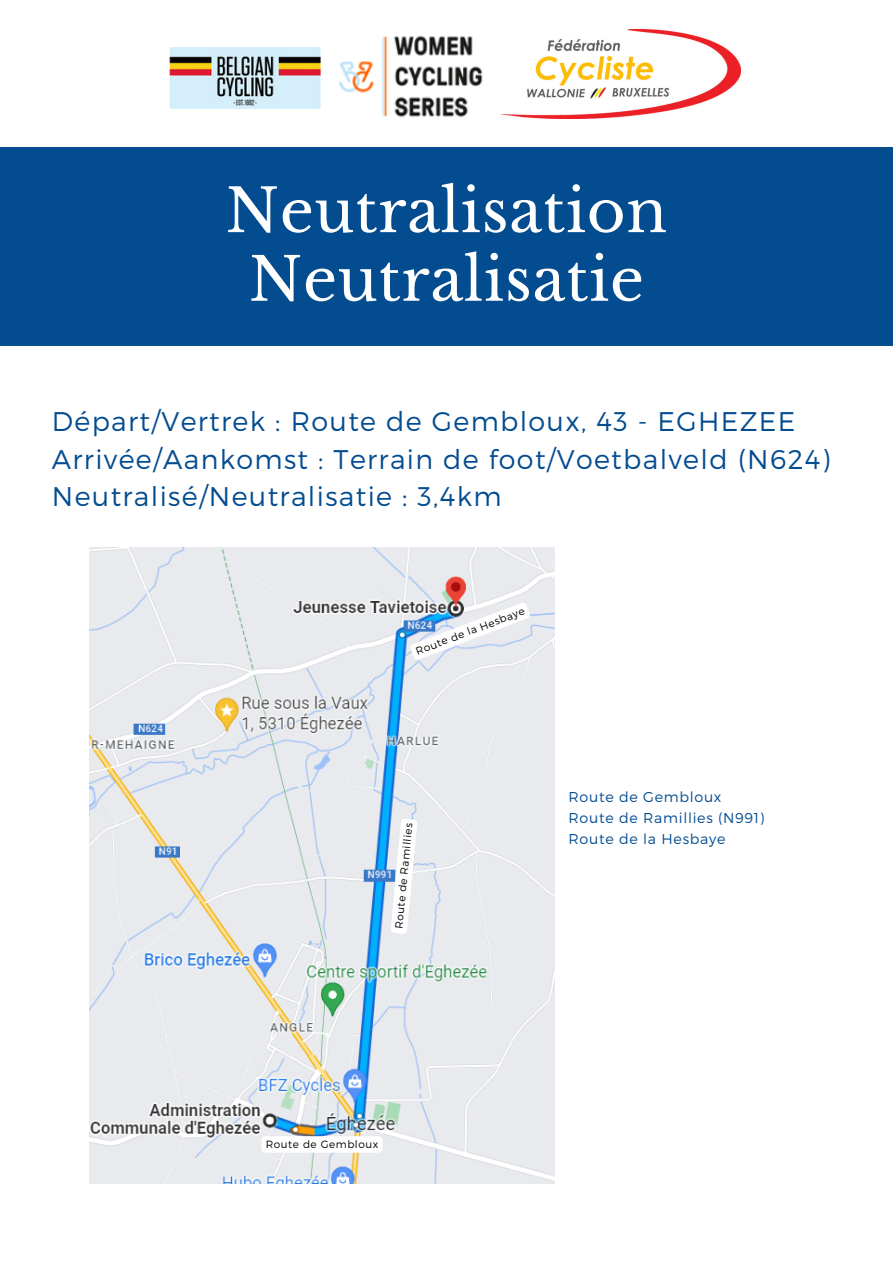
<style>
.page{position:relative;width:893px;height:1264px;background:#fff}
.page>*{position:absolute;margin:0;border:0;box-sizing:border-box;transform-origin:0 0}
.t1{font:59.55px "Libre Baskerville";letter-spacing:.01em;color:#fff}
.t2{font:300 27px "Montserrat";letter-spacing:.05em;color:#044c90}
.t3{font:300 14.25px "Montserrat";letter-spacing:.05em;color:#044c90}
.t4{font:300 10.5px "Montserrat";letter-spacing:.05em;color:#000}
</style>
<div class="page">
<img style="left:170px;top:47px;width:151px;height:62px">
<img style="left:500px;top:30px;width:240px;height:89px">
<img style="left:339px;top:35px;width:144px;height:83px">
<div style="left:0;top:147px;width:892px;height:199px;background:#044c90"></div>
<img style="left:89px;top:548px;width:466px;height:635px">
<svg style="left:261px;top:1136px;width:121px;height:16px"></svg>
<svg style="left:409px;top:601px;width:122px;height:60px"></svg>
<svg style="left:390px;top:818px;width:27px;height:116px"></svg>
<p class="t1" style="left:225px;top:174px;width:443px">Neutralisation</p>
<p class="t1" style="left:249px;top:243px;width:397px">Neutralisatie</p>
<p class="t2" style="left:52px;top:404px;width:745px">Départ/Vertrek : Route de Gembloux, 43 - EGHEZEE</p>
<p class="t2" style="left:52px;top:441px;width:779px">Arrivée/Aankomst : Terrain de foot/Voetbalveld (N624)</p>
<p class="t2" style="left:52px;top:478px;width:451px">Neutralisé/Neutralisatie : 3,4km</p>
<p class="t4" style="left:414px;top:645px;width:117px;rotate:-21deg">Route de la Hesbaye</p>
<p class="t4" style="left:392px;top:928px;width:108px;rotate:-85deg">Route de Ramillies</p>
<p class="t3" style="left:568px;top:787px;width:154px">Route de Gembloux</p>
<p class="t3" style="left:568px;top:808px;width:197px">Route de Ramillies (N991)</p>
<p class="t3" style="left:568px;top:830px;width:158px">Route de la Hesbaye</p>
<p class="t4" style="left:266px;top:1137px;width:114px">Route de Gembloux</p>
</div>
